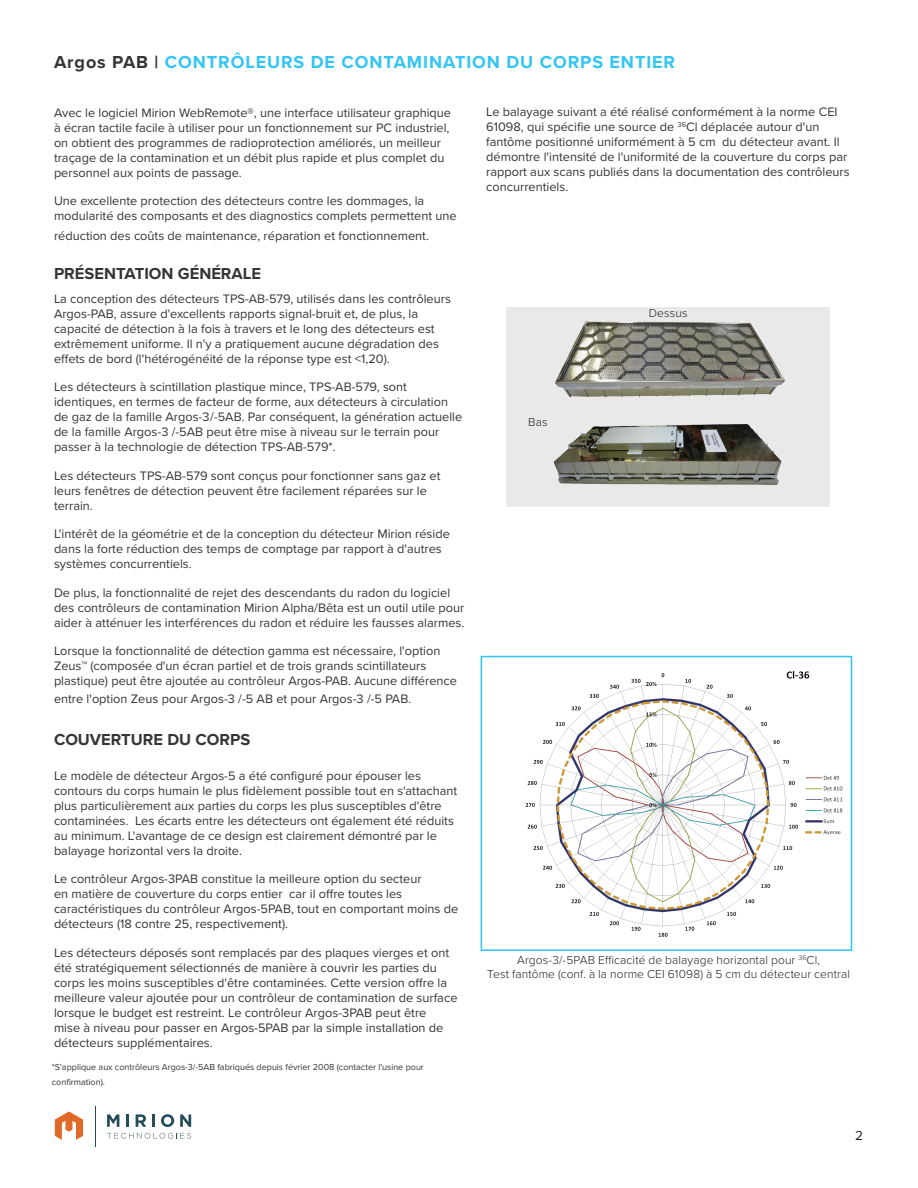
<style>
.page{position:relative;width:918px;height:1188px;background:#fff}
.page>*{position:absolute;margin:0;border:0;box-sizing:border-box;transform-origin:0 0}
.Small_Header{font:700 18px "Proxima Nova";letter-spacing:.05em;color:#33c5f3}
.Small_Header-2{font:700 16.5px "Proxima Nova";color:#363536}
.t1{font:13.5px "Proxima Nova";color:#231f20}
.Body_Copy_Small{font:12.75px/15px "Proxima Nova";color:#363536}
.Small_Header-3{font:12.75px/15px "Proxima Nova";color:#363536}
.t2{font:300 12px "Proxima Nova";letter-spacing:.01em;color:#231f20}
.Body_Copy_Small-2{font:9px/15px "Proxima Nova";color:#363536}
.s1{color:#363536}
</style>
<div class="page">
<hr style="left:95px;top:1106px;width:1px;height:41px;background:#244b59">
<svg style="left:107px;top:1133px;width:84px;height:6px"></svg>
<svg style="left:107px;top:1114px;width:12px;height:13px"></svg>
<svg style="left:126px;top:1114px;width:3px;height:13px"></svg>
<svg style="left:136px;top:1114px;width:10px;height:13px"></svg>
<svg style="left:152px;top:1114px;width:3px;height:13px"></svg>
<svg style="left:161px;top:1114px;width:13px;height:13px"></svg>
<svg style="left:180px;top:1114px;width:11px;height:13px"></svg>
<svg style="left:55px;top:1112px;width:28px;height:28px"></svg>
<div style="left:506px;top:307px;width:324px;height:200px;background:#e9e9e9"></div>
<img style="left:555px;top:321px;width:230px;height:77px">
<img style="left:554px;top:423px;width:228px;height:62px">
<img style="left:525px;top:671px;width:318px;height:266px">
<div style="left:481px;top:656px;width:371px;height:295px;border:2px solid #33c5f3"></div>
<p class="Small_Header" style="left:54px;top:49px;width:623px"><span class="s1">Argos PAB |</span> CONTRÔLEURS DE CONTAMINATION DU CORPS ENTIER</p>
<p class="Body_Copy_Small" style="left:54px;top:104px;width:399px">Avec le logiciel Mirion WebRemote®, une interface utilisateur graphique à écran tactile facile à utiliser pour un fonctionnement sur PC industriel, on obtient des programmes de radioprotection améliorés, un meilleur traçage de la contamination et un débit plus rapide et plus complet du personnel aux points de passage.</p>
<p class="Body_Copy_Small" style="left:54px;top:193px;width:404px">Une excellente protection des détecteurs contre les dommages, la modularité des composants et des diagnostics complets permettent une</p>
<p class="Body_Copy_Small" style="left:54px;top:227px;width:376px">réduction des coûts de maintenance, réparation et fonctionnement.</p>
<p class="Small_Header-2" style="left:54px;top:261px;width:209px">PRÉSENTATION GÉNÉRALE</p>
<p class="Small_Header-3" style="left:54px;top:291px;width:398px">La conception des détecteurs TPS-AB-579, utilisés dans les contrôleurs Argos-PAB, assure d'excellents rapports signal-bruit et, de plus, la capacité de détection à la fois à travers et le long des détecteurs est extrêmement uniforme. Il n'y a pratiquement aucune dégradation des effets de bord (l'hétérogénéité de la réponse type est &lt;1,20).</p>
<p class="Body_Copy_Small" style="left:54px;top:379px;width:410px">Les détecteurs à scintillation plastique mince, TPS-AB-579, sont identiques, en termes de facteur de forme, aux détecteurs à circulation de gaz de la famille Argos-3 /-5AB. Par conséquent, la génération actuelle de la famille Argos-3 /-5AB peut être mise à niveau sur le terrain pour passer à la technologie de détection TPS-AB-579*.</p>
<p class="Body_Copy_Small" style="left:54px;top:468px;width:388px">Les détecteurs TPS-AB-579 sont conçus pour fonctionner sans gaz et leurs fenêtres de détection peuvent être facilement réparées sur le terrain.</p>
<p class="Body_Copy_Small" style="left:54px;top:526px;width:397px">L'intérêt de la géométrie et de la conception du détecteur Mirion réside dans la forte réduction des temps de comptage par rapport à d'autres systèmes concurrentiels.</p>
<p class="Body_Copy_Small" style="left:54px;top:585px;width:412px">De plus, la fonctionnalité de rejet des descendants du radon du logiciel des contrôleurs de contamination Mirion Alpha/Bêta est un outil utile pour aider à atténuer les interférences du radon et réduire les fausses alarmes.</p>
<p class="Body_Copy_Small" style="left:54px;top:643px;width:405px">Lorsque la fonctionnalité de détection gamma est nécessaire, l'option<br>Zeus™ (composée d'un écran partiel et de trois grands scintillateurs plastique) peut être ajoutée au contrôleur Argos-PAB. Aucune différence</p>
<p class="Body_Copy_Small" style="left:54px;top:691px;width:359px">entre l'option Zeus pour Argos-3 /-5 AB et pour Argos-3 /-5 PAB.</p>
<p class="Small_Header-2" style="left:54px;top:727px;width:198px">COUVERTURE DU CORPS</p>
<p class="Small_Header-3" style="left:54px;top:767px;width:405px">Le modèle de détecteur Argos-5 a été configuré pour épouser les contours du corps humain le plus fidèlement possible tout en s'attachant plus particulièrement aux parties du corps les plus susceptibles d'être contaminées. Les écarts entre les détecteurs ont également été réduits au minimum. L'avantage de ce design est clairement démontré par le balayage horizontal vers la droite.</p>
<p class="Body_Copy_Small" style="left:54px;top:871px;width:406px">Le contrôleur Argos-3PAB constitue la meilleure option du secteur<br>en matière de couverture du corps entier car il offre toutes les caractéristiques du contrôleur Argos-5PAB, tout en comportant moins de détecteurs (18 contre 25, respectivement).</p>
<p class="Body_Copy_Small" style="left:54px;top:944px;width:405px">Les détecteurs déposés sont remplacés par des plaques vierges et ont été stratégiquement sélectionnés de manière à couvrir les parties du corps les moins susceptibles d'être contaminées. Cette version offre la meilleure valeur ajoutée pour un contrôleur de contamination de surface lorsque le budget est restreint. Le contrôleur Argos-3PAB peut être<br>mise à niveau pour passer en Argos-5PAB par la simple installation de détecteurs supplémentaires.</p>
<p class="Body_Copy_Small" style="left:486px;top:104px;width:365px">Le balayage suivant a été réalisé conformément à la norme CEI 61098, qui spécifie une source de <sup>36</sup>Cl déplacée autour d'un fantôme positionné uniformément à 5 cm du détecteur avant. Il démontre l'intensité de l'uniformité de la couverture du corps par rapport aux scans publiés dans la documentation des contrôleurs concurrentiels.</p>
<p class="t2" style="left:649px;top:304px;width:40px">Dessus</p>
<p class="t2" style="left:528px;top:413px;width:21px">Bas</p>
<p class="t2" style="left:517px;top:951px;width:305px">Argos-3/-5PAB Efficacité de balayage horizontal pour <sup>36</sup>Cl,</p>
<p class="t2" style="left:487px;top:965px;width:365px">Test fantôme (conf. à la norme CEI 61098) à 5 cm du détecteur central</p>
<p class="Body_Copy_Small-2" style="left:52px;top:1059px;width:374px">*S'applique aux contrôleurs Argos-3/-5AB fabriqués depuis février 2008 (contacter l'usine pour confirmation).</p>
<p class="t1" style="left:855px;top:1125px;width:9px">2</p>
</div>
